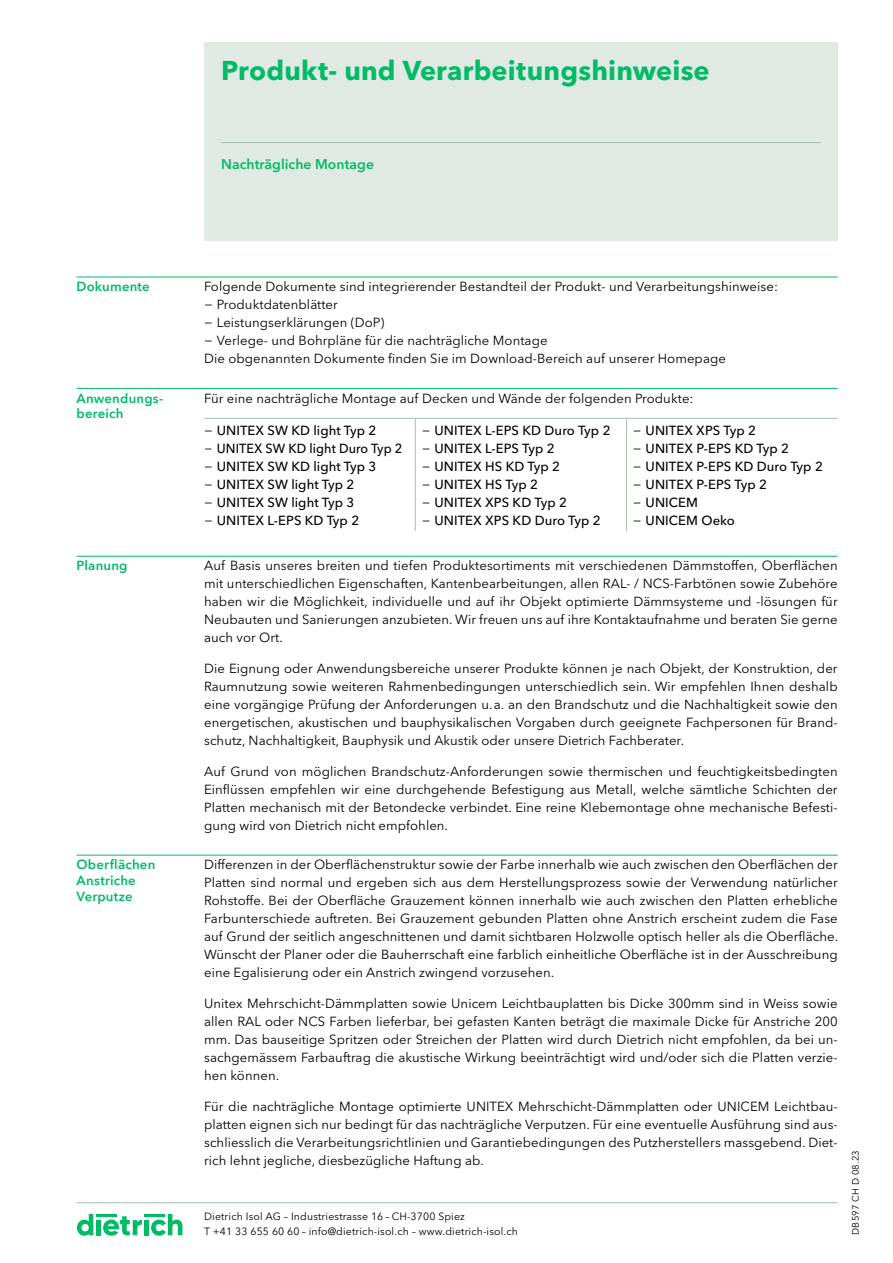
<style>
.page{position:relative;width:893px;height:1263px;background:#fff}
.page>*{position:absolute;margin:0;border:0;box-sizing:border-box;transform-origin:0 0}
.t1{font:700 27px "Avenir Next W1 G";letter-spacing:.005em;color:#0b6}
.t2{font:600 13.8px "Avenir Next W1 G";letter-spacing:.005em;color:#0b6}
.t3{font:13.2px/18px "Avenir Next W1 G";letter-spacing:.005em;color:#000;text-align:justify}
.t4{font:500 13.2px/18px "Avenir Next W1 G";letter-spacing:.005em;color:#000}
.t5{font:600 13.2px/15.8px "Avenir Next W1 G";letter-spacing:.015em;color:#0b6}
.t6{font:10.5px/14.4px "Avenir Next W1 G";letter-spacing:.015em;color:#000}
.t7{font:9.3px "Avenir Next W1 G";letter-spacing:.025em;color:#000}
.s1{font-weight:400}
</style>
<div class="page">
<hr style="left:77px;top:1202px;width:761px;height:1px;background:#aabdad">
<svg style="left:77px;top:1214px;width:16px;height:21px"></svg>
<svg style="left:151px;top:1214px;width:31px;height:21px"></svg>
<div style="left:144px;top:1220px;width:5px;height:15px;background:#0b6"></div>
<hr style="left:144px;top:1214px;width:21px;height:2px;background:#0b6">
<div style="left:96px;top:1220px;width:5px;height:15px;background:#0b6"></div>
<hr style="left:96px;top:1214px;width:21px;height:2px;background:#0b6">
<svg style="left:103px;top:1216px;width:39px;height:19px"></svg>
<div style="left:204px;top:43px;width:634px;height:198px;background:#e1e9e3"></div>
<hr style="left:77px;top:277px;width:127px;height:1px;background:#0b6">
<hr style="left:204px;top:277px;width:634px;height:1px;background:#0b6">
<hr style="left:77px;top:388px;width:127px;height:1px;background:#0b6">
<hr style="left:204px;top:388px;width:211px;height:1px;background:#0b6">
<hr style="left:415px;top:388px;width:211px;height:1px;background:#0b6">
<hr style="left:626px;top:388px;width:212px;height:1px;background:#0b6">
<hr style="left:415px;top:418px;width:1px;height:113px;background:#aabdad">
<hr style="left:626px;top:418px;width:1px;height:113px;background:#aabdad">
<hr style="left:204px;top:418px;width:211px;height:1px;background:#aabdad">
<hr style="left:415px;top:418px;width:211px;height:1px;background:#aabdad">
<hr style="left:626px;top:418px;width:212px;height:1px;background:#aabdad">
<hr style="left:77px;top:556px;width:127px;height:1px;background:#0b6">
<hr style="left:204px;top:556px;width:634px;height:1px;background:#0b6">
<hr style="left:77px;top:855px;width:127px;height:1px;background:#0b6">
<hr style="left:204px;top:855px;width:634px;height:1px;background:#0b6">
<hr style="left:221px;top:142px;width:600px;height:1px;background:#aabdad">
<h1 class="t1" style="left:221px;top:49px;width:490px">Produkt- und Verarbeitungshinweise</h1>
<p class="t2" style="left:221px;top:153px;width:154px">Nachträgliche Montage</p>
<p class="t5" style="left:77px;top:278px;width:75px">Dokumente</p>
<p class="t3" style="left:204px;top:276px;width:575px;text-align:left">Folgende Dokumente sind integrierender Bestandteil der Produkt- und Verarbeitungshinweise: − Produktdatenblätter<br>− Leistungserklärungen (DoP)<br>− Verlege- und Bohrpläne für die nachträgliche Montage<br>Die obgenannten Dokumente finden Sie im Download-Bereich auf unserer Homepage</p>
<p class="t5" style="left:77px;top:389px;width:88px">Anwendungs&shy;bereich</p>
<p class="t3" style="left:204px;top:388px;width:491px">Für eine nachträgliche Montage auf Decken und Wände der folgenden Produkte:</p>
<p class="t4" style="left:204px;top:420px;width:200px"><span class="s1">−</span> UNITEX SW KD light Typ 2<br><span class="s1">−</span> UNITEX SW KD light Duro Typ 2 <span class="s1">−</span> UNITEX SW KD light Typ 3<br><span class="s1">−</span> UNITEX SW light Typ 2<br><span class="s1">−</span> UNITEX SW light Typ 3<br><span class="s1">−</span> UNITEX L-EPS KD Typ 2</p>
<p class="t4" style="left:422px;top:420px;width:190px"><span class="s1">−</span> UNITEX L-EPS KD Duro Typ 2 <span class="s1">−</span> UNITEX L-EPS Typ 2<br><span class="s1">−</span> UNITEX HS KD Typ 2<br><span class="s1">−</span> UNITEX HS Typ 2<br><span class="s1">−</span> UNITEX XPS KD Typ 2<br><span class="s1">−</span> UNITEX XPS KD Duro Typ 2</p>
<p class="t4" style="left:633px;top:420px;width:191px"><span class="s1">−</span> UNITEX XPS Typ 2<br><span class="s1">−</span> UNITEX P-EPS KD Typ 2<br><span class="s1">−</span> UNITEX P-EPS KD Duro Typ 2 <span class="s1">−</span> UNITEX P-EPS Typ 2<br><span class="s1">−</span> UNICEM<br><span class="s1">−</span> UNICEM Oeko</p>
<p class="t5" style="left:77px;top:557px;width:52px">Planung</p>
<p class="t3" style="left:204px;top:555px;width:635px">Auf Basis unseres breiten und tiefen Produktesortiments mit verschiedenen Dämmstoffen, Oberflächen mit unterschiedlichen Eigenschaften, Kantenbearbeitungen, allen RAL- / NCS-Farbtönen sowie Zubehöre haben wir die Möglichkeit, individuelle und auf ihr Objekt optimierte Dämmsysteme und -lösungen für Neubauten und Sanierungen anzubieten. Wir freuen uns auf ihre Kontaktaufnahme und beraten Sie gerne auch vor Ort.</p>
<p class="t3" style="left:204px;top:658px;width:635px">Die Eignung oder Anwendungsbereiche unserer Produkte können je nach Objekt, der Konstruktion, der Raumnutzung sowie weiteren Rahmenbedingungen unterschiedlich sein. Wir empfehlen Ihnen deshalb eine vorgängige Prüfung der Anforderungen u.a. an den Brandschutz und die Nachhaltigkeit sowie den energetischen, akustischen und bauphysikalischen Vorgaben durch geeignete Fachpersonen für Brand&shy;schutz, Nachhaltigkeit, Bauphysik und Akustik oder unsere Dietrich Fachberater.</p>
<p class="t3" style="left:204px;top:761px;width:635px">Auf Grund von möglichen Brandschutz-Anforderungen sowie thermischen und feuchtigkeitsbedingten Einflüssen empfehlen wir eine durchgehende Befestigung aus Metall, welche sämtliche Schichten der Platten mechanisch mit der Betondecke verbindet. Eine reine Klebemontage ohne mechanische Befesti&shy;gung wird von Dietrich nicht empfohlen.</p>
<p class="t5" style="left:77px;top:856px;width:80px">Oberflächen<br>Anstriche<br>Verputze</p>
<p class="t3" style="left:204px;top:854px;width:635px">Differenzen in der Oberflächenstruktur sowie der Farbe innerhalb wie auch zwischen den Oberflächen der Platten sind normal und ergeben sich aus dem Herstellungsprozess sowie der Verwendung natürlicher Rohstoffe. Bei der Oberfläche Grauzement können innerhalb wie auch zwischen den Platten erhebliche Farbunterschiede auftreten. Bei Grauzement gebunden Platten ohne Anstrich erscheint zudem die Fase auf Grund der seitlich angeschnittenen und damit sichtbaren Holzwolle optisch heller als die Oberfläche.<br>Wünscht der Planer oder die Bauherrschaft eine farblich einheitliche Oberfläche ist in der Ausschreibung eine Egalisierung oder ein Anstrich zwingend vorzusehen.</p>
<p class="t3" style="left:204px;top:993px;width:635px">Unitex Mehrschicht-Dämmplatten sowie Unicem Leichtbauplatten bis Dicke 300mm sind in Weiss sowie allen RAL oder NCS Farben lieferbar, bei gefasten Kanten beträgt die maximale Dicke für Anstriche 200 mm. Das bauseitige Spritzen oder Streichen der Platten wird durch Dietrich nicht empfohlen, da bei un&shy;sachgemässem Farbauftrag die akustische Wirkung beeinträchtigt wird und/oder sich die Platten verzie&shy;hen können.</p>
<p class="t3" style="left:204px;top:1096px;width:635px">Für die nachträgliche Montage optimierte UNITEX Mehrschicht-Dämmplatten oder UNICEM Leichtbau&shy;platten eignen sich nur bedingt für das nachträgliche Verputzen. Für eine eventuelle Ausführung sind aus&shy;schliesslich die Verarbeitungsrichtlinien und Garantiebedingungen des Putzherstellers massgebend. Diet&shy;rich lehnt jegliche, diesbezügliche Haftung ab.</p>
<p class="t6" style="left:204px;top:1208px;width:315px">Dietrich Isol AG – Industriestrasse 16 – CH-3700 Spiez<br>T +41 33 655 60 60 – info@dietrich-isol.ch – www.dietrich-isol.ch</p>
<p class="t7" style="left:848px;top:1235px;width:86px;rotate:-90deg">DB597 CH D 08.23</p>
</div>
